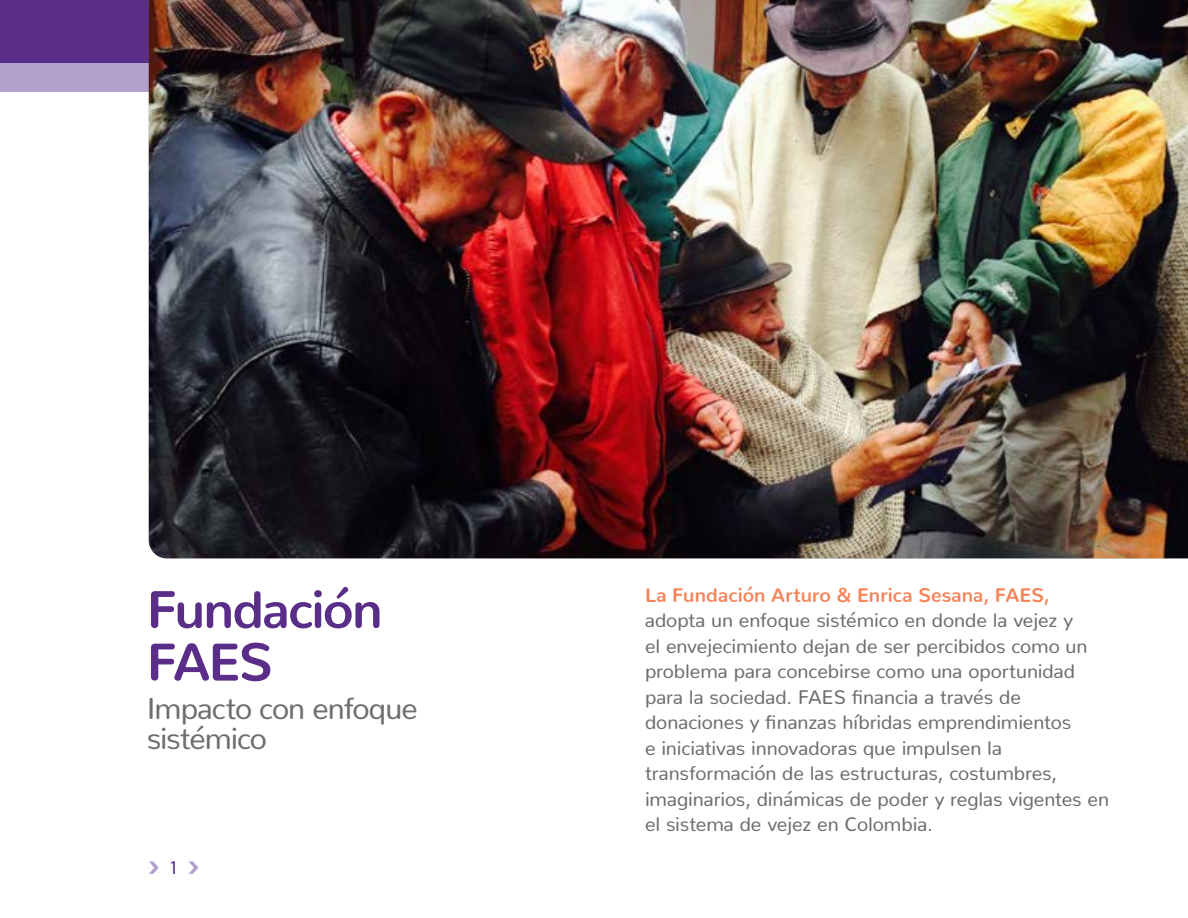
<style>
.page{position:relative;width:1188px;height:918px;background:#fff}
.page>*{position:absolute;margin:0;border:0;box-sizing:border-box;transform-origin:0 0}
.t1{font:700 52.5px/52.5px "Nunito";letter-spacing:-.035em;color:#5a2d88}
.t2{font:30px/30px "Nunito";letter-spacing:-.03em;color:#6d6e71}
.t3{font:19.5px/25.5px "Nunito";letter-spacing:-.005em;color:#6d6e71}
.t4{font:700 19.5px "Nunito";letter-spacing:.005em;color:#f5855a}
.t5{font:500 semi-condensed 18px "Barlow";color:#5a2d88}
</style>
<div class="page">
<svg style="left:189px;top:861px;width:9px;height:13px"></svg>
<svg style="left:149px;top:861px;width:10px;height:13px"></svg>
<div style="left:0;top:0;width:176px;height:64px;background:#5a2d88"></div>
<div style="left:0;top:64px;width:176px;height:28px;background:#b3a0cd"></div>
<img style="left:149px;top:0;width:1039px;height:558px">
<h1 class="t1" style="left:147px;top:577px;width:237px">Fundación<br>FAES</h1>
<h2 class="t2" style="left:147px;top:690px;width:273px">Impacto con enfoque sistémico</h2>
<p class="t5" style="left:171px;top:856px;width:7px">1</p>
<p class="t4" style="left:645px;top:577px;width:406px">La Fundación Arturo &amp; Enrica Sesana, FAES,</p>
<p class="t3" style="left:645px;top:606px;width:466px">adopta un enfoque sistémico en donde la vejez y<br>el envejecimiento dejan de ser percibidos como un problema para concebirse como una oportunidad para la sociedad. FAES financia a través de donaciones y finanzas híbridas emprendimientos<br>e iniciativas innovadoras que impulsen la transformación de las estructuras, costumbres, imaginarios, dinámicas de poder y reglas vigentes en el sistema de vejez en Colombia.</p>
</div>
